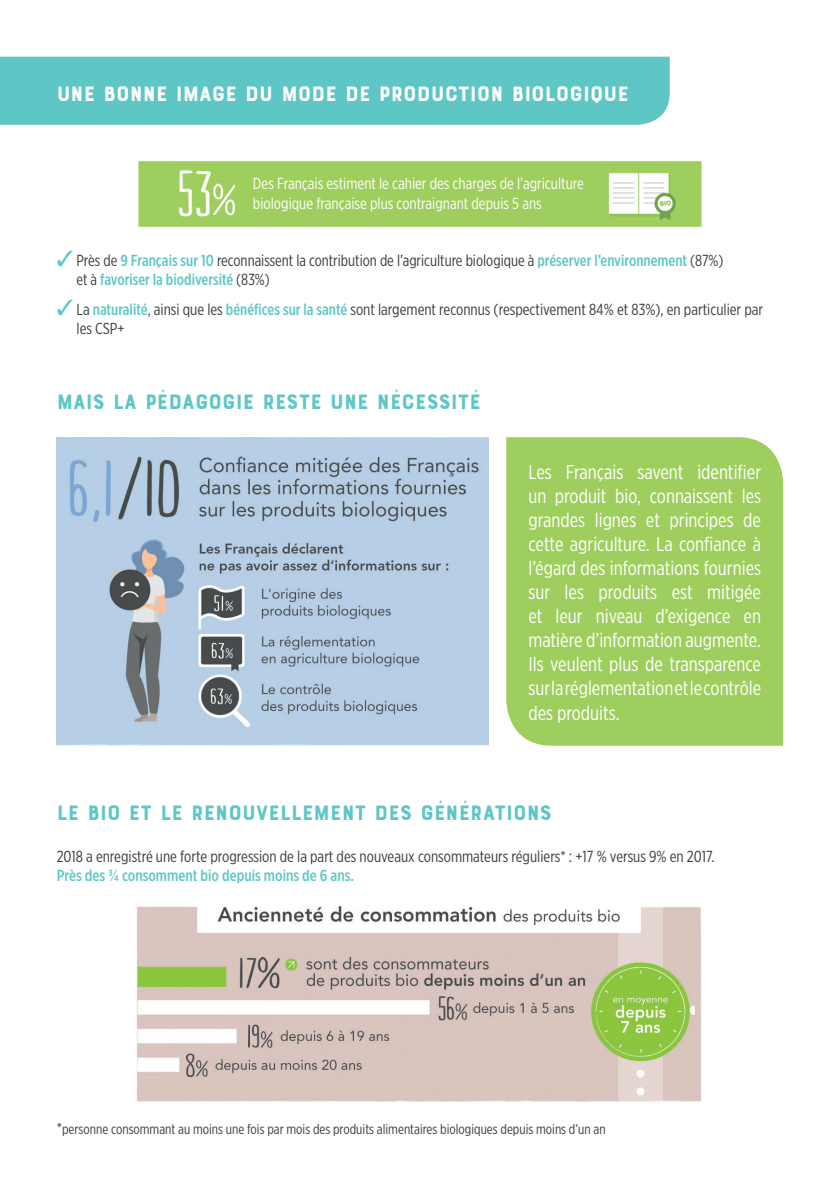
<style>
.page{position:relative;width:840px;height:1191px;background:#fff}
.page>*{position:absolute;margin:0;border:0;box-sizing:border-box;transform-origin:0 0}
.t1{font:22px "Bourton Base";color:#5fc6c6}
.t2{font:22px "Bourton Base";color:#fff}
.t3{font:20px/24px "Gotham X Narrow";color:#fff;text-align:justify}
.t4{font:16px/19.2px "Gotham X Narrow";color:#3e3e3f}
.t5{font:16px/19.2px "Gotham X Narrow";color:#fff}
.t6{font:500 16px "Gotham X Narrow";color:#5fc6c6}
.t7{font:14px "Gotham X Narrow";color:#3e3e3f}
.s1{color:#5fc6c6}
.s2{font-weight:500;color:#5fc6c6}
.s3{font-size:16px}
</style>
<div class="page">
<div style="left:0;top:57px;width:669px;height:68px;background:#5fc6c6"></div>
<img style="left:136px;top:906px;width:566px;height:196px">
<img style="left:57px;top:437px;width:431px;height:308px">
<div style="left:506px;top:437px;width:276px;height:308px;background:#9ece5e"></div>
<img style="left:138px;top:161px;width:564px;height:66px">
<h1 class="t2" style="left:57px;top:80px;width:573px">UNE BONNE IMAGE DU MODE DE PRODUCTION BIOLOGIQUE</h1>
<p class="t5" style="left:253px;top:174px;width:332px">Des Français estiment le cahier des charges de l’agriculture biologique française plus contraignant depuis 5 ans</p>
<p class="t4" style="left:76px;top:250px;width:648px;text-indent:-20px"><span class="s1">✓</span> Près de <span class="s2">9 Français sur 10</span> reconnaissent la contribution de l’agriculture biologique à <span class="s2">préserver l’environnement</span> (87%) et à <span class="s2">favoriser la biodiversité</span> (83%)</p>
<p class="t4" style="left:76px;top:299px;width:687px;text-indent:-20px"><span class="s1">✓</span> La <span class="s2">naturalité</span>, ainsi que les <span class="s2">bénéfices sur la santé</span> sont largement reconnus (respectivement 84% et 83%), en particulier par les CSP+</p>
<h1 class="t1" style="left:57px;top:388px;width:425px">MAIS LA PÉDAGOGIE RESTE UNE NÉCESSITÉ</h1>
<p class="t3" style="left:528px;top:460px;width:234px">Les Français savent identifier un produit bio, connaissent les grandes lignes et principes de cette agriculture. La confiance à l’égard des informations fournies sur les produits est mitigée et leur niveau d’exigence en matière d’information augmente.<br>Ils veulent plus de transparence sur la réglementation et le contrôle des produits.</p>
<h1 class="t1" style="left:57px;top:799px;width:496px">LE BIO ET LE RENOUVELLEMENT DES GÉNÉRATIONS</h1>
<p class="t4" style="left:57px;top:846px;width:659px">2018 a enregistré une forte progression de la part des nouveaux consommateurs réguliers* : +17 % versus 9% en 2017.</p>
<p class="t6" style="left:57px;top:865px;width:299px">Près des ¾ consomment bio depuis moins de 6 ans.</p>
<p class="t7" style="left:57px;top:1121px;width:550px"><span class="s3">*</span>personne consommant au moins une fois par mois des produits alimentaires biologiques depuis moins d’un an</p>
</div>
